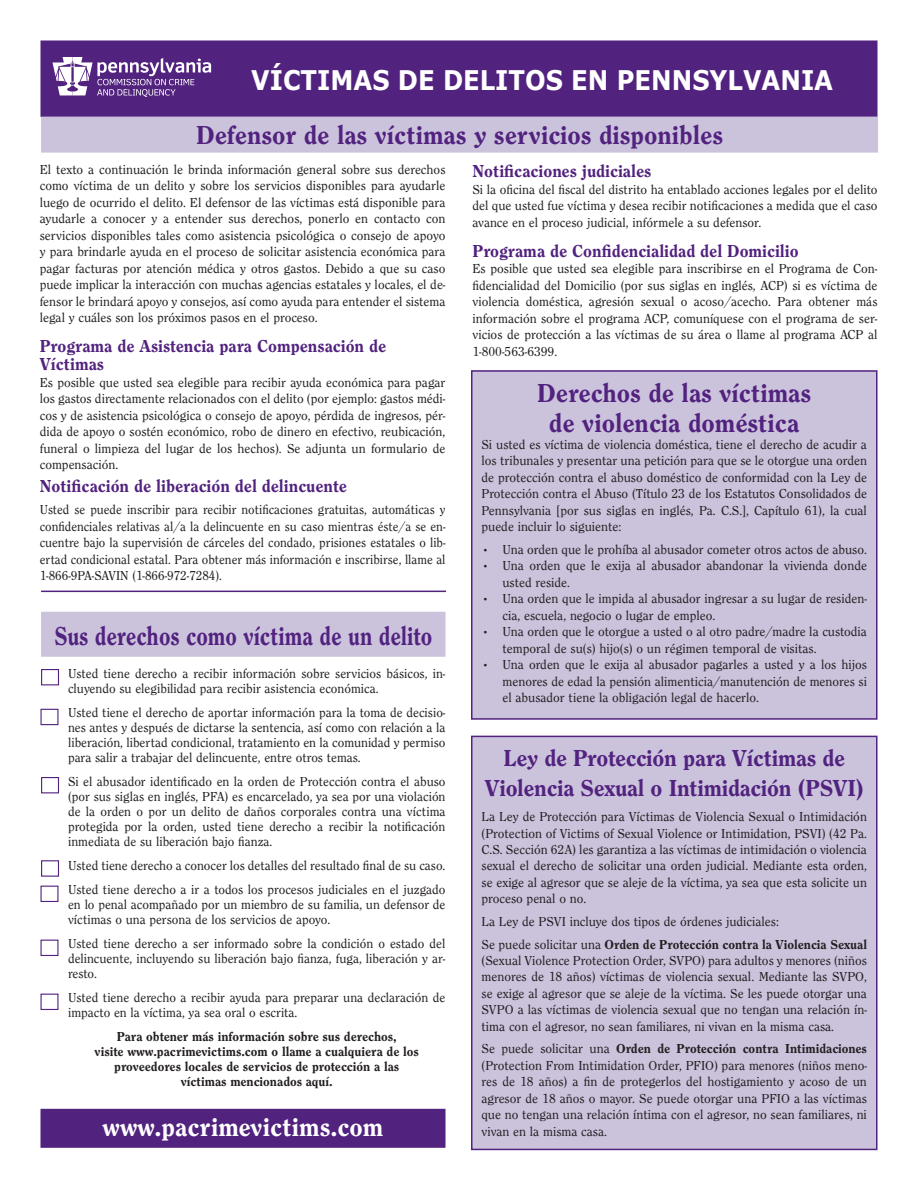
<style>
.page{position:relative;width:918px;height:1188px;background:#fff}
.page>*{position:absolute;margin:0;border:0;box-sizing:border-box;transform-origin:0 0}
.t1{font:27px/30px "Clearface Heavy DTC";color:#52227f;text-align:center}
.t2{font:27px "Clearface Heavy DTC";color:#52227f;scale:.86 1}
.t3{font:700 27px "Verdana";color:#fff;scale:.9 1}
.t4{font:27px "Clearface Heavy DTC";color:#fff}
.t5{font:24px/30px "Clearface Heavy DTC";letter-spacing:-.01em;color:#52227f;text-align:center}
.t6{font:18px/18px "Clearface Heavy DTC";color:#52227f}
.t7{font:13.5px/16.5px "Clearface Regular DTC";color:#231f20;text-align:justify}
.t8{font:13.5px/15px "Clearface Heavy DTC";color:#231f20;text-align:center}
.s1{font-family:"Clearface Regular DTC"}
</style>
<div class="page">
<div style="left:42px;top:42px;width:834px;height:74px;background:#52227f"></div>
<div style="left:40px;top:40px;width:838px;height:77px;border:3px solid #52227f"></div>
<div style="left:41px;top:612px;width:404px;height:45px;background:#cbc2dc"></div>
<div style="left:41px;top:669px;width:18px;height:16px;border:1px solid #52227f"></div>
<div style="left:40px;top:709px;width:19px;height:16px;border:1px solid #52227f"></div>
<div style="left:41px;top:777px;width:18px;height:16px;border:1px solid #52227f"></div>
<div style="left:41px;top:860px;width:18px;height:17px;border:1px solid #52227f"></div>
<div style="left:40px;top:940px;width:19px;height:16px;border:1px solid #52227f"></div>
<div style="left:40px;top:994px;width:19px;height:16px;border:1px solid #52227f"></div>
<div style="left:40px;top:886px;width:19px;height:16px;border:1px solid #52227f"></div>
<div style="left:472px;top:371px;width:405px;height:348px;background:#cbc2dc"></div>
<div style="left:471px;top:370px;width:407px;height:350px;border:2px solid #52227f"></div>
<div style="left:40px;top:1109px;width:406px;height:39px;background:#52227f"></div>
<hr style="left:41px;top:591px;width:405px;height:1px;background:#52227f">
<div style="left:472px;top:736px;width:405px;height:413px;background:#cbc2dc"></div>
<div style="left:471px;top:736px;width:407px;height:414px;border:2px solid #52227f"></div>
<svg style="left:53px;top:57px;width:158px;height:40px"></svg>
<div style="left:41px;top:117px;width:837px;height:36px;background:#cbc2dc"></div>
<h1 class="t3" style="left:251px;top:63px;width:648px">VÍCTIMAS DE DELITOS EN PENNSYLVANIA</h1>
<h1 class="t1" style="left:196px;top:121px;width:529px">Defensor de las víctimas y servicios disponibles</h1>
<p class="t7" style="left:40px;top:162px;width:407px">El texto a continuación le brinda información general sobre sus derechos como víctima de un delito y sobre los servicios disponibles para ayudarle luego de ocurrido el delito. El defensor de las víctimas está disponible para ayudarle a conocer y a entender sus derechos, ponerlo en contacto con servicios disponibles tales como asistencia psicológica o consejo de apoyo y para brindarle ayuda en el proceso de solicitar asistencia económica para pagar facturas por atención médica y otros gastos. Debido a que su caso puede implicar la interacción con muchas agencias estatales y locales, el de&shy;fensor le brindará apoyo y consejos, así como ayuda para entender el sistema legal y cuáles son los próximos pasos en el proceso.</p>
<h3 class="t6" style="left:40px;top:338px;width:348px">Programa de Asistencia para Compensación de<br>Víctimas</h3>
<p class="t7" style="left:40px;top:375px;width:407px">Es posible que usted sea elegible para recibir ayuda económica para pagar los gastos directamente relacionados con el delito (por ejemplo: gastos médi&shy;cos y de asistencia psicológica o consejo de apoyo, pérdida de ingresos, pér&shy;dida de apoyo o sostén económico, robo de dinero en efectivo, reubicación, funeral o limpieza del lugar de los hechos). Se adjunta un formulario de compensación.</p>
<h3 class="t6" style="left:40px;top:478px;width:309px">Notificación de liberación del delincuente</h3>
<p class="t7" style="left:40px;top:502px;width:407px">Usted se puede inscribir para recibir notificaciones gratuitas, automáticas y confidenciales relativas al/a la delincuente en su caso mientras éste/a se en&shy;cuentre bajo la supervisión de cárceles del condado, prisiones estatales o lib&shy;ertad condicional estatal. Para obtener más información e inscribirse, llame al 1-866-9PA-SAVIN (1-866-972-7284).</p>
<h1 class="t2" style="left:54px;top:626px;width:441px">Sus derechos como víctima de un delito</h1>
<p class="t7" style="left:68px;top:667px;width:379px;line-height:15px">Usted tiene derecho a recibir información sobre servicios básicos, in&shy;cluyendo su elegibilidad para recibir asistencia económica.</p>
<p class="t7" style="left:68px;top:706px;width:379px;line-height:15px">Usted tiene el derecho de aportar información para la toma de decisio&shy;nes antes y después de dictarse la sentencia, así como con relación a la liberación, libertad condicional, tratamiento en la comunidad y permiso para salir a trabajar del delincuente, entre otros temas.</p>
<p class="t7" style="left:68px;top:775px;width:379px;line-height:15px">Si el abusador identificado en la orden de Protección contra el abuso (por sus siglas en inglés, PFA) es encarcelado, ya sea por una violación de la orden o por un delito de daños corporales contra una víctima protegida por la orden, usted tiene derecho a recibir la notificación inmediata de su liberación bajo fianza.</p>
<p class="t7" style="left:68px;top:855px;width:379px;line-height:24px">Usted tiene derecho a conocer los detalles del resultado final de su caso.<br>Usted tiene derecho a ir a todos los procesos judiciales en el juzgado</p>
<p class="t7" style="left:68px;top:898px;width:379px;line-height:15px">en lo penal acompañado por un miembro de su familia, un defensor de víctimas o una persona de los servicios de apoyo.</p>
<p class="t7" style="left:68px;top:937px;width:379px;line-height:15px">Usted tiene derecho a ser informado sobre la condición o estado del delincuente, incluyendo su liberación bajo fianza, fuga, liberación y ar&shy;resto.</p>
<p class="t7" style="left:68px;top:991px;width:379px;line-height:15px">Usted tiene derecho a recibir ayuda para preparar una declaración de impacto en la víctima, ya sea oral o escrita.</p>
<p class="t8" style="left:95px;top:1030px;width:326px">Para obtener más información sobre sus derechos,<br>visite www.pacrimevictims.com o llame a cualquiera de los proveedores locales de servicios de protección a las víctimas mencionados aquí.</p>
<h1 class="t4" style="left:103px;top:1116px;width:282px">www.pacrimevictims.com</h1>
<h3 class="t6" style="left:472px;top:163px;width:180px">Notificaciones judiciales</h3>
<p class="t7" style="left:472px;top:182px;width:407px">Si la oficina del fiscal del distrito ha entablado acciones legales por el delito del que usted fue víctima y desea recibir notificaciones a medida que el caso avance en el proceso judicial, infórmele a su defensor.</p>
<h3 class="t6" style="left:472px;top:243px;width:328px">Programa de Confidencialidad del Domicilio</h3>
<p class="t7" style="left:472px;top:261px;width:407px">Es posible que usted sea elegible para inscribirse en el Programa de Con&shy;fidencialidad del Domicilio (por sus siglas en inglés, ACP) si es víctima de violencia doméstica, agresión sexual o acoso/acecho. Para obtener más información sobre el programa ACP, comuníquese con el programa de ser&shy;vicios de protección a las víctimas de su área o llame al programa ACP al 1-800-563-6399.</p>
<h1 class="t1" style="left:537px;top:380px;width:276px">Derechos de las víctimas de violencia doméstica</h1>
<p class="t7" style="left:482px;top:437px;width:387px">Si usted es víctima de violencia doméstica, tiene el derecho de acudir a los tribunales y presentar una petición para que se le otorgue una orden de protección contra el abuso doméstico de conformidad con la Ley de Protección contra el Abuso (Título 23 de los Estatutos Consolidados de Pennsylvania [por sus siglas en inglés, Pa. C.S.], Capítulo 61), la cual puede incluir lo siguiente:</p>
<p class="t7" style="left:482px;top:542px;width:387px">• Una orden que le prohíba al abusador cometer otros actos de abuso.</p>
<p class="t7" style="left:503px;top:559px;width:366px;text-indent:-21px">• Una orden que le exija al abusador abandonar la vivienda donde usted reside.</p>
<p class="t7" style="left:503px;top:592px;width:366px;text-indent:-21px">• Una orden que le impida al abusador ingresar a su lugar de residen&shy;cia, escuela, negocio o lugar de empleo.</p>
<p class="t7" style="left:503px;top:625px;width:366px;text-indent:-21px">• Una orden que le otorgue a usted o al otro padre/madre la custodia temporal de su(s) hijo(s) o un régimen temporal de visitas.</p>
<p class="t7" style="left:503px;top:658px;width:366px;text-indent:-21px">• Una orden que le exija al abusador pagarles a usted y a los hijos menores de edad la pensión alimenticia/manutención de menores si el abusador tiene la obligación legal de hacerlo.</p>
<h2 class="t5" style="left:485px;top:744px;width:380px">Ley de Protección para Víctimas de<br>Violencia Sexual o Intimidación (PSVI)</h2>
<p class="t7" style="left:482px;top:809px;width:387px">La Ley de Protección para Víctimas de Violencia Sexual o Intimidación (Protection of Victims of Sexual Violence or Intimidation, PSVI) (42 Pa.<br>C.S. Sección 62A) les garantiza a las víctimas de intimidación o violencia sexual el derecho de solicitar una orden judicial. Mediante esta orden, se exige al agresor que se aleje de la víctima, ya sea que esta solicite un proceso penal o no.</p>
<p class="t7" style="left:482px;top:914px;width:299px">La Ley de PSVI incluye dos tipos de órdenes judiciales:</p>
<p class="t8" style="left:482px;top:937px;width:387px"><span class="s1">Se puede solicitar una</span> Orden de Protección contra la Violencia Sexual</p>
<p class="t7" style="left:482px;top:953px;width:387px">(Sexual Violence Protection Order, SVPO) para adultos y menores (niños menores de 18 años) víctimas de violencia sexual. Mediante las SVPO, se exige al agresor que se aleje de la víctima. Se les puede otorgar una SVPO a las víctimas de violencia sexual que no tengan una relación ín&shy;tima con el agresor, no sean familiares, ni vivan en la misma casa.</p>
<p class="t8" style="left:482px;top:1042px;width:387px"><span class="s1">Se puede solicitar una</span> Orden de Protección contra Intimidaciones</p>
<p class="t7" style="left:481px;top:1058px;width:387px">(Protection From Intimidation Order, PFIO) para menores (niños meno&shy;res de 18 años) a fin de protegerlos del hostigamiento y acoso de un agresor de 18 años o mayor. Se puede otorgar una PFIO a las víctimas que no tengan una relación íntima con el agresor, no sean familiares, ni vivan en la misma casa.</p>
</div>
